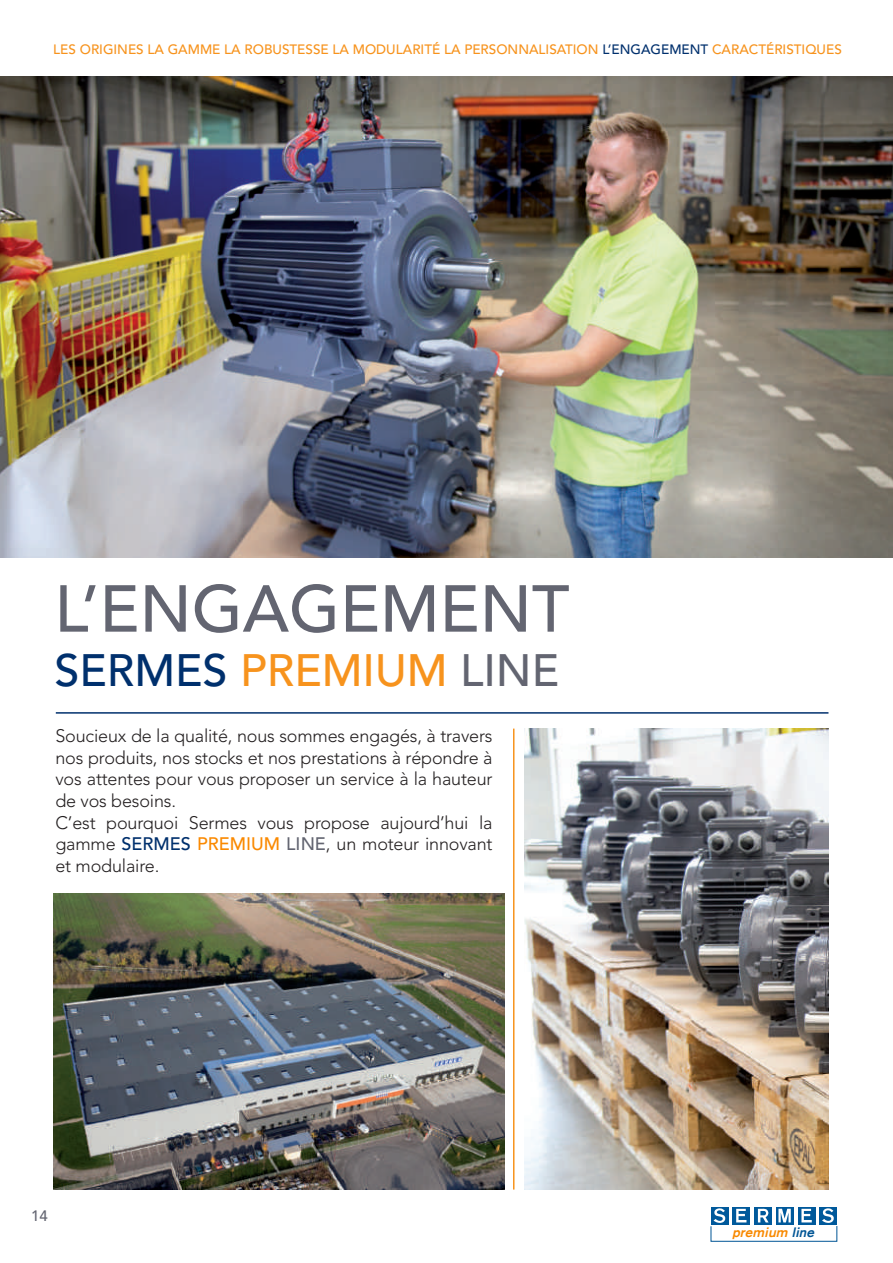
<style>
.page{position:relative;width:893px;height:1263px;background:#fff}
.page>*{position:absolute;margin:0;border:0;box-sizing:border-box;transform-origin:0 0}
.t1{font:500 65.55px "Avenir";color:#636571}
.t2{font:500 45px "Avenir";color:#f7931d}
.t3{font:300 18px/21.6px "Avenir";letter-spacing:-.01em;color:#231f20}
.t4{font:500 15px "Avenir";color:#636571}
.t5{font:500 13.5px "Avenir";color:#f7931d}
.t6{font:italic 700 13.35px "Basic Commercial LT";letter-spacing:.02em;color:#f88900}
.s1{color:#00306d}
.s2{color:#636571}
.s3{font-weight:500;color:#00306d}
.s4{font-weight:500;color:#fa8900}
.s5{font-weight:500;color:#636571}
.s6{color:#005595}
</style>
<div class="page">
<hr style="left:56px;top:712px;width:772px;height:2px;background:#00306d">
<svg style="left:798px;top:1207px;width:17px;height:18px"></svg>
<div style="left:819px;top:1207px;width:18px;height:17px;background:#00599b"></div>
<div style="left:711px;top:1207px;width:17px;height:18px;background:#00599b"></div>
<svg style="left:732px;top:1207px;width:18px;height:18px"></svg>
<svg style="left:754px;top:1207px;width:18px;height:18px"></svg>
<svg style="left:776px;top:1207px;width:18px;height:18px"></svg>
<svg style="left:714px;top:1208px;width:11px;height:15px"></svg>
<svg style="left:801px;top:1209px;width:11px;height:13px"></svg>
<svg style="left:736px;top:1209px;width:10px;height:13px"></svg>
<svg style="left:778px;top:1209px;width:13px;height:13px"></svg>
<svg style="left:758px;top:1209px;width:11px;height:13px"></svg>
<svg style="left:822px;top:1208px;width:12px;height:15px"></svg>
<hr style="left:513px;top:728px;width:1px;height:461px;background:#f7931d">
<img style="left:0;top:77px;width:893px;height:480px">
<img style="left:53px;top:893px;width:452px;height:296px">
<img style="left:524px;top:728px;width:304px;height:461px">
<p class="t5" style="left:53px;top:41px;width:790px">LES ORIGINES LA GAMME LA ROBUSTESSE LA MODULARITÉ LA PERSONNALISATION <span class="s1">L’ENGAGEMENT</span> CARACTÉRISTIQUES</p>
<h1 class="t1" style="left:54px;top:571px;width:517px">L’ENGAGEMENT</h1>
<h2 class="t2" style="left:54px;top:644px;width:506px"><span class="s1">SERMES</span> PREMIUM <span class="s2">LINE</span></h2>
<p class="t3" style="left:55px;top:725px;width:439px">Soucieux de la qualité, nous sommes engagés, à travers nos produits, nos stocks et nos prestations à répondre à vos attentes pour vous proposer un service à la hauteur de vos besoins.<br>C’est pourquoi Sermes vous propose aujourd’hui la gamme <span class="s3">SERMES</span> <span class="s4">PREMIUM</span> <span class="s5">LINE</span>, un moteur innovant et modulaire.</p>
<p class="t4" style="left:31px;top:1207px;width:18px">14</p>
<p class="t6" style="left:733px;top:1224px;width:83px">premium <span class="s6">line</span></p>
</div>
